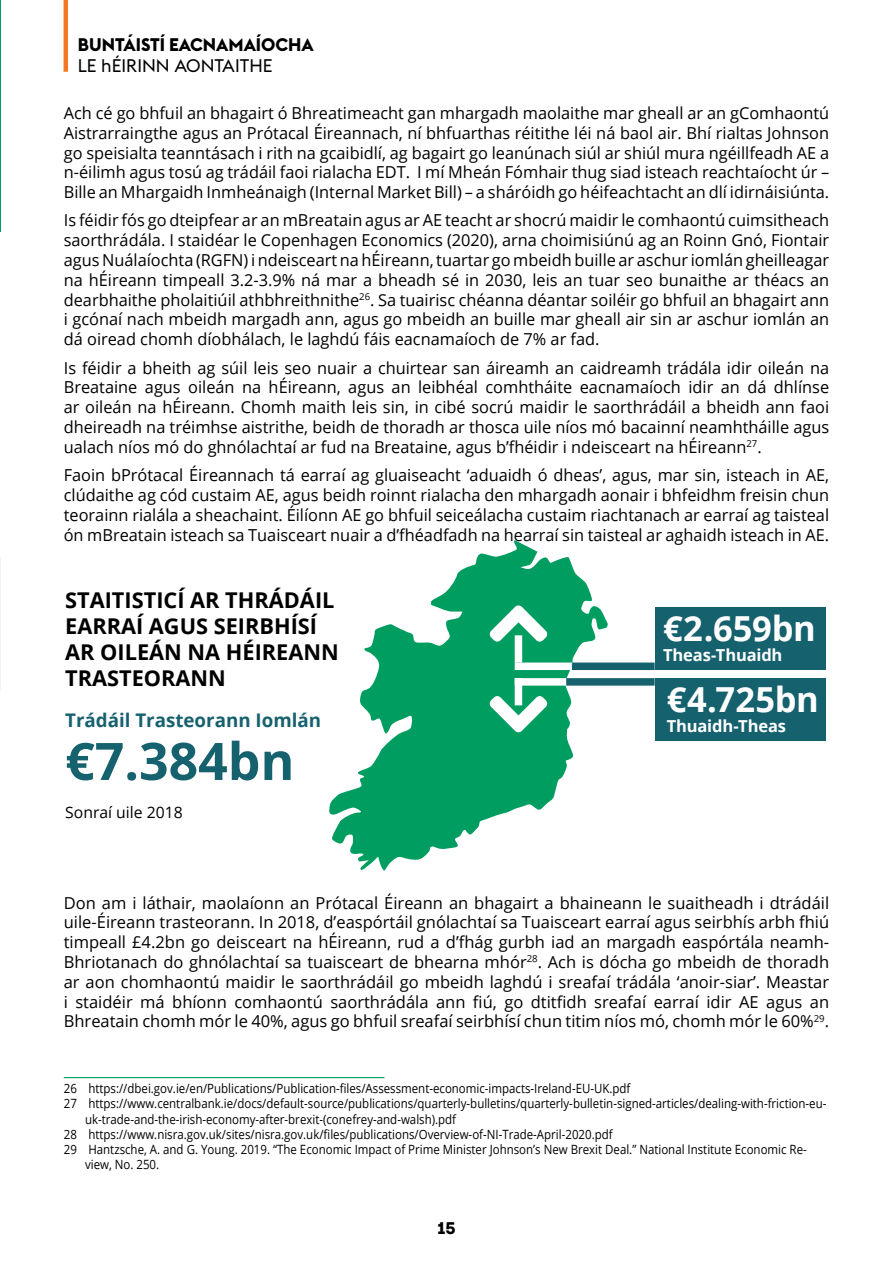
<style>
.page{position:relative;width:893px;height:1263px;background:#fff}
.page>*{position:absolute;margin:0;border:0;box-sizing:border-box;transform-origin:0 0}
.t1{font:700 51.75px "Open Sans";color:#16616e}
.t2{font:700 34.5px "Open Sans";letter-spacing:-.01em;color:#fff}
.t3{font:700 21.75px/26.1px "Open Sans";color:#000}
.t4{font:700 18.75px "Open Sans";color:#16616e}
.t5{font:700 18px "Euclid Flex";color:#000}
.t6{font:18px "Euclid Flex";color:#000}
.t7{font:18px "Archive";color:#000}
.t8{font:16.5px/19.8px "Open Sans";color:#000;text-align:justify}
.t9{font:700 16.5px "Open Sans";letter-spacing:-.01em;color:#fff}
.t10{font:15.75px "Open Sans";color:#000}
.t11{font:12.75px "Open Sans";color:#000;scale:.9 1}
</style>
<div class="page">
<hr style="left:64px;top:0;width:4px;height:72px;background:#f47925">
<img style="left:0;top:557px;width:1px;height:133px">
<hr style="left:64px;top:1077px;width:320px;height:1px;background:#009d60">
<hr style="left:0;top:0;width:1px;height:232px;background:#009d60">
<svg style="left:329px;top:540px;width:279px;height:331px;fill:#009d60"></svg>
<svg style="left:490px;top:605px;width:57px;height:37px"></svg>
<svg style="left:490px;top:696px;width:57px;height:36px"></svg>
<div style="left:515px;top:635px;width:7px;height:27px;background:#fff"></div>
<div style="left:515px;top:678px;width:7px;height:27px;background:#fff"></div>
<div style="left:515px;top:662px;width:57px;height:8px;background:#fff"></div>
<div style="left:515px;top:678px;width:51px;height:8px;background:#fff"></div>
<div style="left:571px;top:662px;width:84px;height:8px;background:#16616e"></div>
<div style="left:566px;top:678px;width:89px;height:8px;background:#16616e"></div>
<div style="left:655px;top:678px;width:170px;height:63px;background:#16616e"></div>
<div style="left:654px;top:607px;width:171px;height:63px;background:#16616e"></div>
<p class="t5" style="left:78px;top:34px;width:237px">BUNTÁISTÍ EACNAMAÍOCHA</p>
<p class="t6" style="left:78px;top:56px;width:196px">LE hÉIRINN AONTAITHE</p>
<p class="t8" style="left:64px;top:103px;width:767px">Ach cé go bhfuil an bhagairt ó Bhreatimeacht gan mhargadh maolaithe mar gheall ar an gComhaontú Aistrarraingthe agus an Prótacal Éireannach, ní bhfuarthas réitithe léi ná baol air. Bhí rialtas Johnson go speisialta teanntásach i rith na gcaibidlí, ag bagairt go leanúnach siúl ar shiúl mura ngéillfeadh AE a n-éilimh agus tosú ag trádáil faoi rialacha EDT. I mí Mheán Fómhair thug siad isteach reachtaíocht úr – Bille an Mhargaidh Inmheánaigh (Internal Market Bill) – a sháróidh go héifeachtacht an dlí idirnáisiúnta.</p>
<p class="t8" style="left:64px;top:210px;width:767px">Is féidir fós go dteipfear ar an mBreatain agus ar AE teacht ar shocrú maidir le comhaontú cuimsitheach saorthrádála. I staidéar le Copenhagen Economics (2020), arna choimisiúnú ag an Roinn Gnó, Fiontair agus Nuálaíochta (RGFN) i ndeisceart na hÉireann, tuartar go mbeidh buille ar aschur iomlán gheilleagar na hÉireann timpeall 3.2-3.9% ná mar a bheadh sé in 2030, leis an tuar seo bunaithe ar théacs an dearbhaithe pholaitiúil athbhreithnithe<sup>26</sup>. Sa tuairisc chéanna déantar soiléir go bhfuil an bhagairt ann i gcónaí nach mbeidh margadh ann, agus go mbeidh an buille mar gheall air sin ar aschur iomlán an dá oiread chomh díobhálach, le laghdú fáis eacnamaíoch de 7% ar fad.</p>
<p class="t8" style="left:64px;top:357px;width:767px">Is féidir a bheith ag súil leis seo nuair a chuirtear san áireamh an caidreamh trádála idir oileán na Breataine agus oileán na hÉireann, agus an leibhéal comhtháite eacnamaíoch idir an dá dhlínse ar oileán na hÉireann. Chomh maith leis sin, in cibé socrú maidir le saorthrádáil a bheidh ann faoi dheireadh na tréimhse aistrithe, beidh de thoradh ar thosca uile níos mó bacainní neamhtháille agus ualach níos mó do ghnólachtaí ar fud na Breataine, agus b’fhéidir i ndeisceart na hÉireann<sup>27</sup>.</p>
<p class="t8" style="left:64px;top:465px;width:767px">Faoin bPrótacal Éireannach tá earraí ag gluaiseacht ‘aduaidh ó dheas’, agus, mar sin, isteach in AE, clúdaithe ag cód custaim AE, agus beidh roinnt rialacha den mhargadh aonair i bhfeidhm freisin chun teorainn rialála a sheachaint. Éilíonn AE go bhfuil seiceálacha custaim riachtanach ar earraí ag taisteal ón mBreatain isteach sa Tuaisceart nuair a d’fhéadfadh na hearraí sin taisteal ar aghaidh isteach in AE.</p>
<h3 class="t3" style="left:65px;top:586px;width:275px">STAITISTICÍ AR THRÁDÁIL<br>EARRAÍ AGUS SEIRBHÍSÍ<br>AR OILEÁN NA HÉIREANN<br>TRASTEORANN</h3>
<p class="t4" style="left:65px;top:707px;width:257px">Trádáil Trasteorann Iomlán</p>
<h1 class="t1" style="left:65px;top:725px;width:231px">€7.384bn</h1>
<p class="t10" style="left:65px;top:801px;width:119px">Sonraí uile 2018</p>
<h2 class="t2" style="left:663px;top:604px;width:154px">€2.659bn</h2>
<p class="t9" style="left:663px;top:643px;width:121px">Theas-Thuaidh</p>
<h2 class="t2" style="left:667px;top:675px;width:153px">€4.725bn</h2>
<p class="t9" style="left:667px;top:714px;width:121px">Thuaidh-Theas</p>
<p class="t8" style="left:64px;top:892px;width:767px">Don am i láthair, maolaíonn an Prótacal Éireann an bhagairt a bhaineann le suaitheadh i dtrádáil uile-Éireann trasteorann. In 2018, d’easpórtáil gnólachtaí sa Tuaisceart earraí agus seirbhís arbh fhiú timpeall £4.2bn go deisceart na hÉireann, rud a d’fhág gurbh iad an margadh easpórtála neamh-Bhriotanach do ghnólachtaí sa tuaisceart de bhearna mhór<sup>28</sup>. Ach is dócha go mbeidh de thoradh ar aon chomhaontú maidir le saorthrádáil go mbeidh laghdú i sreafaí trádála ‘anoir-siar’. Meastar i staidéir má bhíonn comhaontú saorthrádála ann fiú, go dtitfidh sreafaí earraí idir AE agus an Bhreatain chomh mór le 40%, agus go bhfuil sreafaí seirbhísí chun titim níos mó, chomh mór le 60%<sup>29</sup>.</p>
<p class="t11" style="left:64px;top:1079px;width:631px">26 https://dbei.gov.ie/en/Publications/Publication-files/Assessment-economic-impacts-Ireland-EU-UK.pdf</p>
<p class="t11" style="left:64px;top:1095px;width:849px">27 https://www.centralbank.ie/docs/default-source/publications/quarterly-bulletins/quarterly-bulletin-signed-articles/dealing-with-friction-eu-</p>
<p class="t11" style="left:85px;top:1110px;width:414px">uk-trade-and-the-irish-economy-after-brexit-(conefrey-and-walsh).pdf</p>
<p class="t11" style="left:64px;top:1125px;width:611px">28 https://www.nisra.gov.uk/sites/nisra.gov.uk/files/publications/Overview-of-NI-Trade-April-2020.pdf</p>
<p class="t11" style="left:64px;top:1141px;width:827px">29 Hantzsche, A. and G. Young. 2019. “The Economic Impact of Prime Minister Johnson’s New Brexit Deal.” National Institute Economic Re-</p>
<p class="t11" style="left:85px;top:1156px;width:84px">view, No. 250.</p>
<p class="t7" style="left:437px;top:1217px;width:20px">15</p>
</div>
